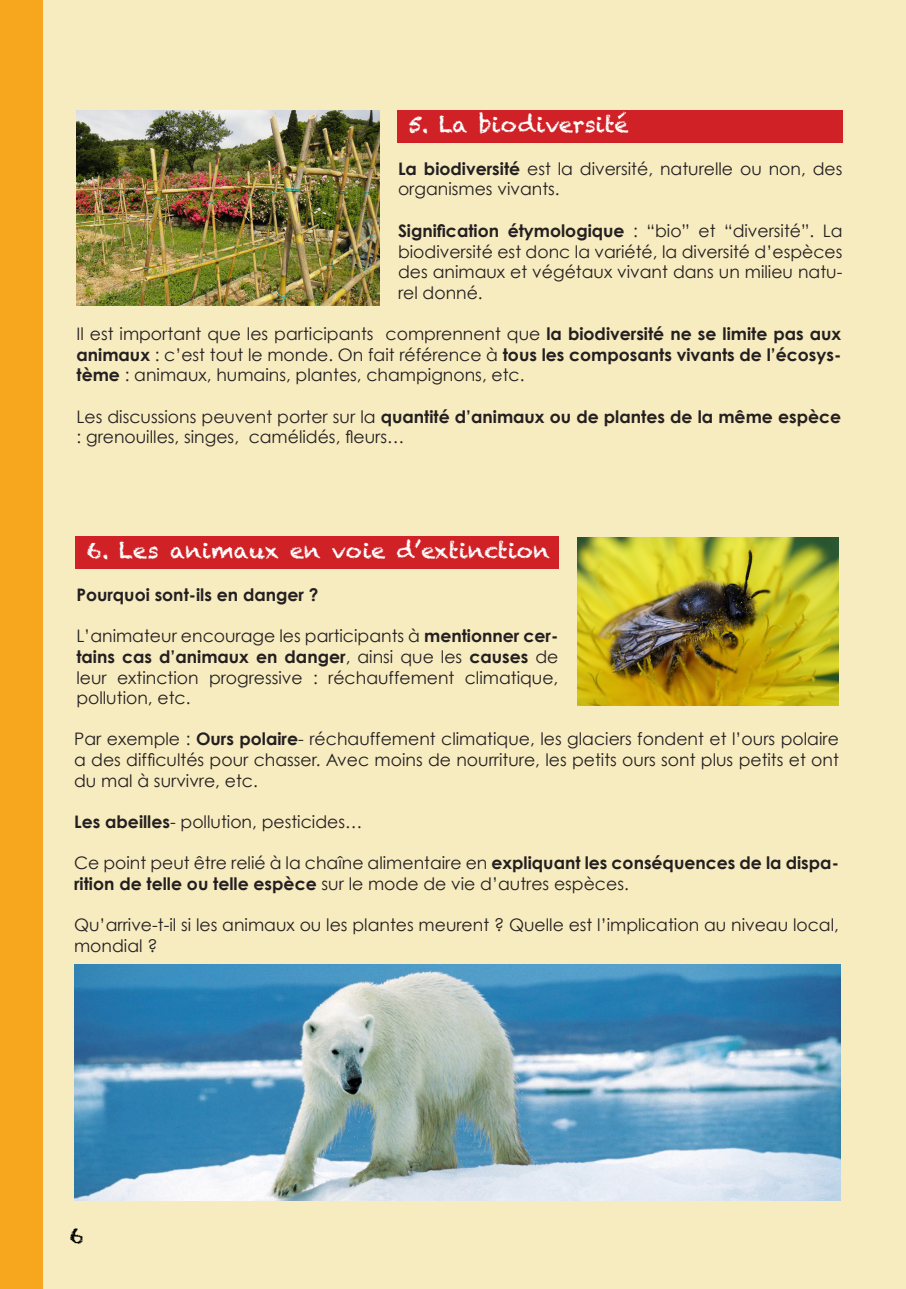
<style>
.page{position:relative;width:906px;height:1289px;background:#fff}
.page>*{position:absolute;margin:0;border:0;box-sizing:border-box;transform-origin:0 0}
.t1{font:21.9px "Chalkduster";color:#fff}
.t2{font:21px "Chalkduster";color:#000001}
.t3{font:17.25px/20.7px "Century Gothic";color:#231f20}
.t4{font:700 17.25px "Century Gothic";color:#231f20}
.s1{font-weight:700}
</style>
<div class="page">
<div style="left:43px;top:0;width:863px;height:1288px;background:#f7ebc0"></div>
<img style="left:74px;top:964px;width:766px;height:236px">
<div style="left:0;top:0;width:43px;height:1288px;background:#f7a71e"></div>
<div style="left:397px;top:111px;width:445px;height:32px;background:#d02126"></div>
<img style="left:76px;top:111px;width:304px;height:194px">
<div style="left:75px;top:536px;width:483px;height:33px;background:#d02126"></div>
<img style="left:578px;top:538px;width:261px;height:167px">
<p class="t1" style="left:408px;top:112px;width:222px">5. La biodiversité</p>
<p class="t3" style="left:398px;top:158px;width:446px"><span class="s1">La biodiversité</span> est la diversité, naturelle ou non, des organismes vivants.</p>
<p class="t3" style="left:398px;top:220px;width:446px;text-align:justify"><span class="s1">Signification étymologique</span> : “bio” et “diversité”. La biodiversité est donc la variété, la diversité d’espèces des animaux et végétaux vivant dans un milieu natu&shy;rel donné.</p>
<p class="t3" style="left:76px;top:323px;width:766px;text-align:justify">Il est important que les participants comprennent que <span class="s1">la biodiversité ne se limite pas aux animaux</span> : c’est tout le monde. On fait référence à <span class="s1">tous les composants vivants de l’écosys&shy;tème</span> : animaux, humains, plantes, champignons, etc.</p>
<p class="t3" style="left:76px;top:406px;width:766px">Les discussions peuvent porter sur la <span class="s1">quantité d’animaux ou de plantes de la même espèce </span>: grenouilles, singes, camélidés, fleurs…</p>
<p class="t1" style="left:86px;top:538px;width:465px">6. Les animaux en voie d’extinction</p>
<p class="t4" style="left:76px;top:583px;width:244px">Pourquoi sont-ils en danger ?</p>
<p class="t3" style="left:76px;top:625px;width:483px;text-align:justify">L’animateur encourage les participants à <span class="s1">mentionner cer&shy;tains cas d’animaux en danger</span>, ainsi que les <span class="s1">causes</span> de leur extinction progressive : réchauffement climatique, pollution, etc.</p>
<p class="t3" style="left:74px;top:728px;width:766px;text-align:justify">Par exemple : <span class="s1">Ours polaire</span>- réchauffement climatique, les glaciers fondent et l’ours polaire a des difficultés pour chasser. Avec moins de nourriture, les petits ours sont plus petits et ont du mal à survivre, etc.</p>
<p class="t3" style="left:74px;top:811px;width:290px"><span class="s1">Les abeilles</span>- pollution, pesticides…</p>
<p class="t3" style="left:74px;top:852px;width:766px">Ce point peut être relié à la chaîne alimentaire en <span class="s1">expliquant les conséquences de la dispa&shy;rition de telle ou telle espèce</span> sur le mode de vie d’autres espèces.</p>
<p class="t3" style="left:74px;top:914px;width:766px">Qu’arrive-t-il si les animaux ou les plantes meurent ? Quelle est l’implication au niveau local, mondial ?</p>
<p class="t2" style="left:70px;top:1222px;width:15px">6</p>
</div>
